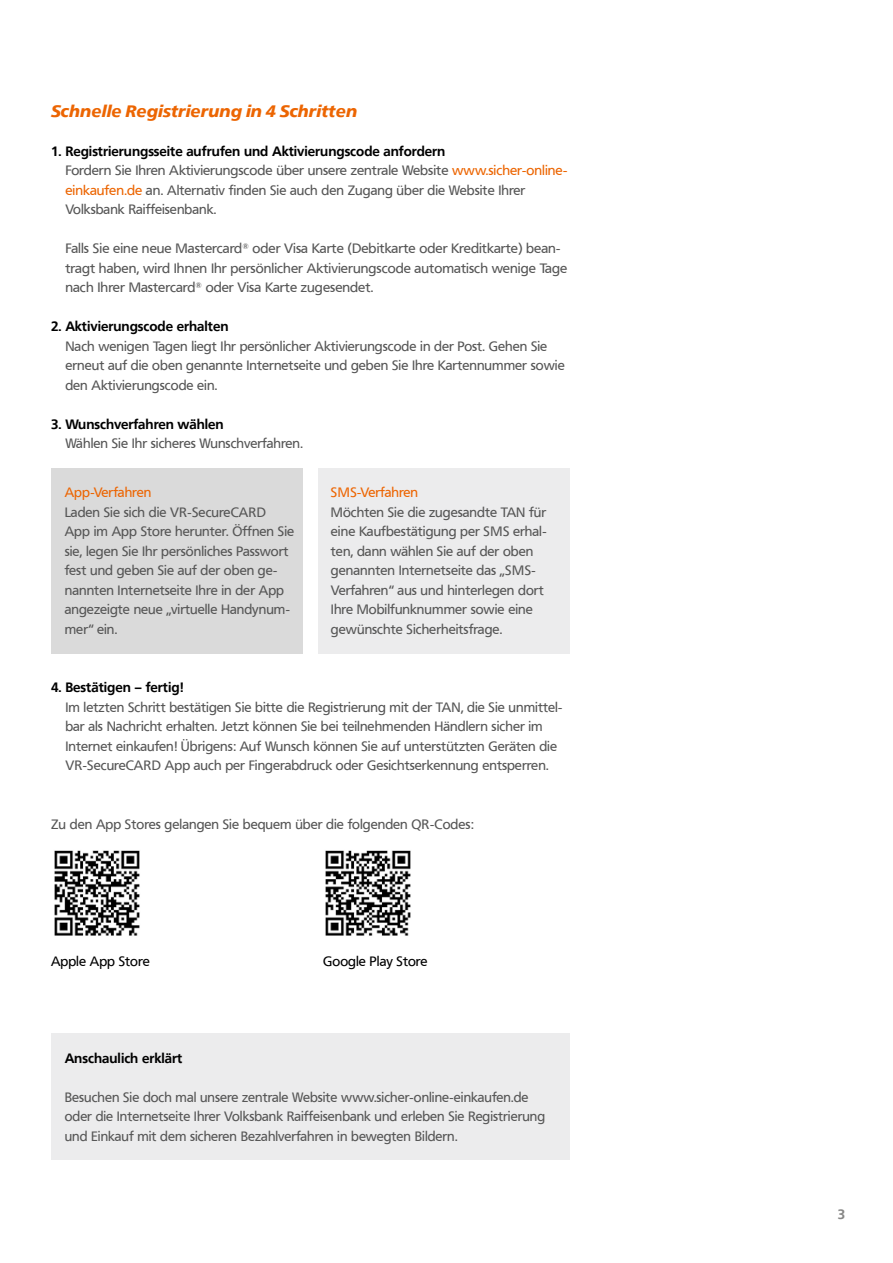
<style>
.page{position:relative;width:893px;height:1263px;background:#fff}
.page>*{position:absolute;margin:0;border:0;box-sizing:border-box;transform-origin:0 0}
.t1{font:italic 700 16.5px "Frutiger VR";color:#ec6502}
.t2{font:13.5px/19.5px "Frutiger VR";color:#565656}
.t3{font:700 13.5px "Frutiger VR";color:#000}
.t4{font:13.5px "Frutiger VR";color:#000}
.t5{font:13.5px "Frutiger VR";color:#ec6502}
.t6{font:700 13.5px "Frutiger VR";color:#878786}
.s1{font-weight:700;color:#000}
.s2{color:#ec6502}
</style>
<div class="page">
<div style="left:51px;top:468px;width:251px;height:185px;background:#dadada"></div>
<div style="left:319px;top:468px;width:251px;height:185px;background:#ececed"></div>
<div style="left:51px;top:1033px;width:519px;height:127px;background:#ececed"></div>
<img style="left:54px;top:850px;width:86px;height:86px">
<img style="left:325px;top:850px;width:86px;height:86px">
<p class="t1" style="left:51px;top:101px;width:308px">Schnelle Registrierung in 4 Schritten</p>
<p class="t2" style="left:65px;top:142px;width:503px;text-indent:-14px"><span class="s1">1. Registrierungsseite aufrufen und Aktivierungscode anfordern<br></span>Fordern Sie Ihren Aktivierungscode über unsere zentrale Website <span class="s2">www.sicher-online&shy;einkaufen.de</span> an. Alternativ finden Sie auch den Zugang über die Website Ihrer Volksbank Raiffeisenbank.</p>
<p class="t2" style="left:65px;top:239px;width:503px">Falls Sie eine neue Mastercard<sup>®</sup> oder Visa Karte (Debitkarte oder Kreditkarte) bean&shy;tragt haben, wird Ihnen Ihr persönlicher Aktivierungscode automatisch wenige Tage nach Ihrer Mastercard<sup>®</sup> oder Visa Karte zugesendet.</p>
<p class="t3" style="left:51px;top:319px;width:179px">2. Aktivierungscode erhalten</p>
<p class="t2" style="left:65px;top:337px;width:501px">Nach wenigen Tagen liegt Ihr persönlicher Aktivierungscode in der Post. Gehen Sie erneut auf die oben genannte Internetseite und geben Sie Ihre Kartennummer sowie den Aktivierungscode ein.</p>
<p class="t3" style="left:51px;top:416px;width:174px">3. Wunschverfahren wählen</p>
<p class="t2" style="left:65px;top:434px;width:239px">Wählen Sie Ihr sicheres Wunschverfahren.</p>
<p class="t5" style="left:65px;top:485px;width:88px">App-Verfahren</p>
<p class="t2" style="left:65px;top:502px;width:231px">Laden Sie sich die VR-SecureCARD<br>App im App Store herunter. Öffnen Sie sie, legen Sie Ihr persönliches Passwort fest und geben Sie auf der oben ge&shy;nannten Internetseite Ihre in der App angezeigte neue „virtuelle Handynum&shy;mer“ ein.</p>
<p class="t5" style="left:331px;top:485px;width:89px">SMS-Verfahren</p>
<p class="t2" style="left:331px;top:502px;width:217px">Möchten Sie die zugesandte TAN für eine Kaufbestätigung per SMS erhal&shy;ten, dann wählen Sie auf der oben genannten Internetseite das „SMS-Verfahren“ aus und hinterlegen dort Ihre Mobilfunknummer sowie eine gewünschte Sicherheitsfrage.</p>
<p class="t3" style="left:51px;top:679px;width:134px">4. Bestätigen – fertig!</p>
<p class="t2" style="left:65px;top:697px;width:498px">Im letzten Schritt bestätigen Sie bitte die Registrierung mit der TAN, die Sie unmittel&shy;bar als Nachricht erhalten. Jetzt können Sie bei teilnehmenden Händlern sicher im Internet einkaufen! Übrigens: Auf Wunsch können Sie auf unterstützten Geräten die VR-SecureCARD App auch per Fingerabdruck oder Gesichtserkennung entsperren.</p>
<p class="t2" style="left:51px;top:814px;width:424px">Zu den App Stores gelangen Sie bequem über die folgenden QR-Codes:</p>
<p class="t4" style="left:51px;top:954px;width:100px">Apple App Store</p>
<p class="t4" style="left:323px;top:954px;width:106px">Google Play Store</p>
<p class="t3" style="left:65px;top:1050px;width:119px">Anschaulich erklärt</p>
<p class="t2" style="left:65px;top:1087px;width:482px">Besuchen Sie doch mal unsere zentrale Website www.sicher-online-einkaufen.de oder die Internetseite Ihrer Volksbank Raiffeisenbank und erleben Sie Registrierung und Einkauf mit dem sicheren Bezahlverfahren in bewegten Bildern.</p>
<p class="t6" style="left:838px;top:1206px;width:9px">3</p>
</div>
